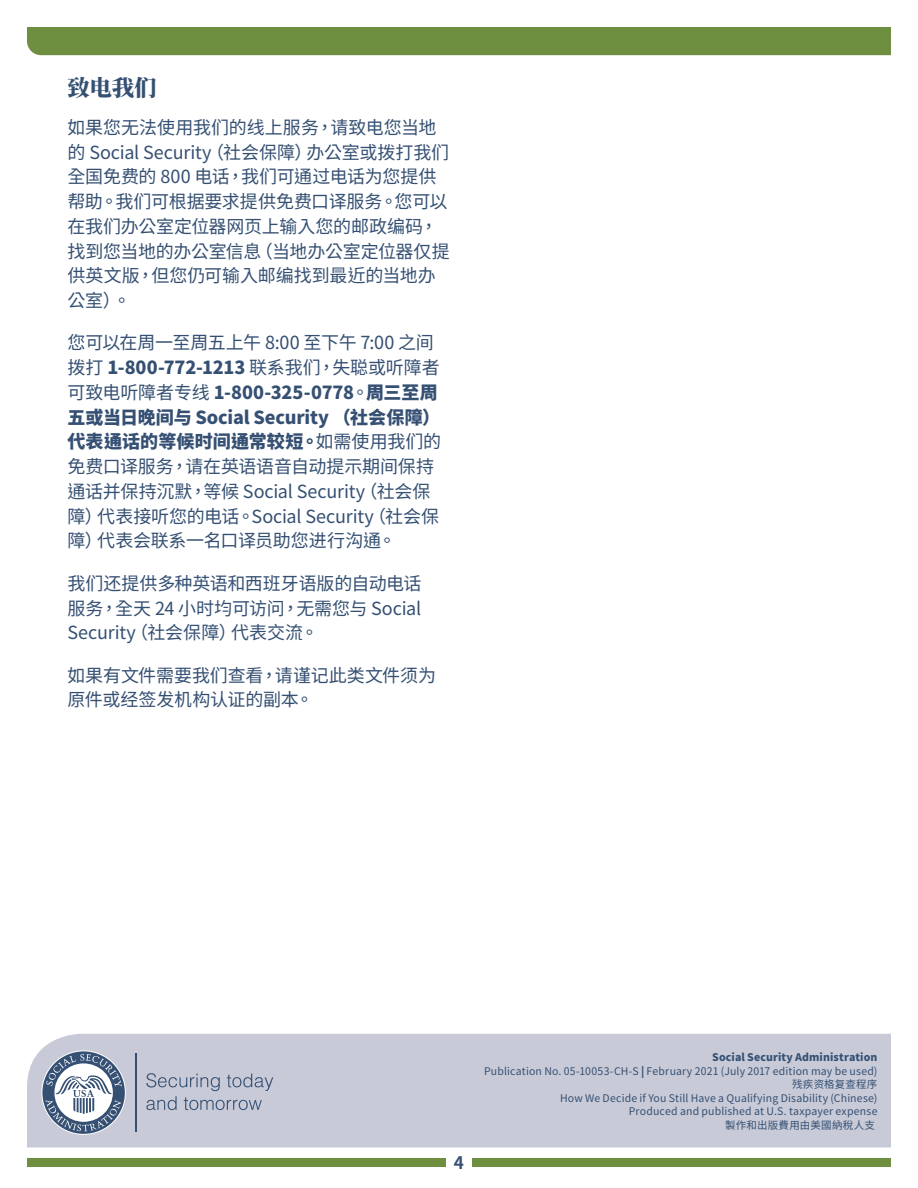
<style>
.page{position:relative;width:918px;height:1188px;background:#fff}
.page>*{position:absolute;margin:0;border:0;box-sizing:border-box;transform-origin:0 0}
.t1{font:900 22.5px "Noto Serif CJ Ktc";color:#355073}
.t2{font:18px/24.8px "Noto Sans CJ Ktc";letter-spacing:-.01em;color:#355073}
.t3{font:700 17.25px "Noto Sans CJ Ktc";color:#355073}
.t4{font:10.5px "Noto Sans CJ Ktc";letter-spacing:.015em;color:#355073}
.t5{font:900 10.5px "Noto Sans CJ Ktc";letter-spacing:.01em;color:#355073}
.s1{font-weight:900}
</style>
<div class="page">
<div style="left:27px;top:1159px;width:419px;height:8px;background:#6f8f40"></div>
<div style="left:472px;top:1159px;width:419px;height:8px;background:#6f8f40"></div>
<div style="left:27px;top:1034px;width:864px;height:113px;background:#c8cad7"></div>
<div style="left:27px;top:27px;width:864px;height:28px;background:#6f8f40"></div>
<svg style="left:146px;top:1073px;width:127px;height:37px;background:#b1b7c7"></svg>
<hr style="left:135px;top:1053px;width:2px;height:79px;background:#355073">
<svg style="left:42px;top:1051px;width:83px;height:83px"></svg>
<svg style="left:46px;top:1054px;width:76px;height:77px"></svg>
<h2 class="t1" style="left:68px;top:75px;width:91px">致电我们</h2>
<p class="t2" style="left:68px;top:115px;width:384px">如果您无法使用我们的线上服务，请致电您当地的 Social Security（社会保障）办公室或拨打我们全国免费的 800 电话，我们可通过电话为您提供帮助。我们可根据要求提供免费口译服务。您可以在我们办公室定位器网页上输入您的邮政编码，找到您当地的办公室信息（当地办公室定位器仅提供英文版，但您仍可输入邮编找到最近的当地办公室）。</p>
<p class="t2" style="left:68px;top:331px;width:375px">您可以在周一至周五上午 8:00 至下午 7:00 之间拨打 <span class="s1">1-800-772-1213</span> 联系我们，失聪或听障者可致电听障者专线 <span class="s1">1-800-325-0778</span>。<span class="s1">周三至周五或当日晚间与 Social Security （社会保障）代表通话的等候时间通常较短。</span>如需使用我们的免费口译服务，请在英语语音自动提示期间保持通话并保持沉默，等候 Social Security（社会保障）代表接听您的电话。Social Security（社会保障）代表会联系一名口译员助您进行沟通。</p>
<p class="t2" style="left:68px;top:571px;width:356px;text-align:justify">我们还提供多种英语和西班牙语版的自动电话服务，全天 24 小时均可访问，无需您与 Social Security（社会保障）代表交流。</p>
<p class="t2" style="left:68px;top:663px;width:370px">如果有文件需要我们查看，请谨记此类文件须为原件或经签发机构认证的副本。</p>
<p class="t3" style="left:454px;top:1153px;width:12px">4</p>
<p class="t5" style="left:712px;top:1051px;width:167px">Social Security Administration</p>
<p class="t4" style="left:484px;top:1065px;width:395px">Publication No. 05-10053-CH-S <span class="s1">|</span> February 2021 (July 2017 edition may be used)</p>
<p class="t4" style="left:792px;top:1078px;width:87px">残疾资格复查程序</p>
<p class="t4" style="left:560px;top:1092px;width:319px">How We Decide if You Still Have a Qualifying Disability (Chinese)</p>
<p class="t4" style="left:629px;top:1105px;width:250px">Produced and published at U.S. taxpayer expense</p>
<p class="t4" style="left:725px;top:1119px;width:151px">製作和出版費用由美國納稅人支</p>
</div>
